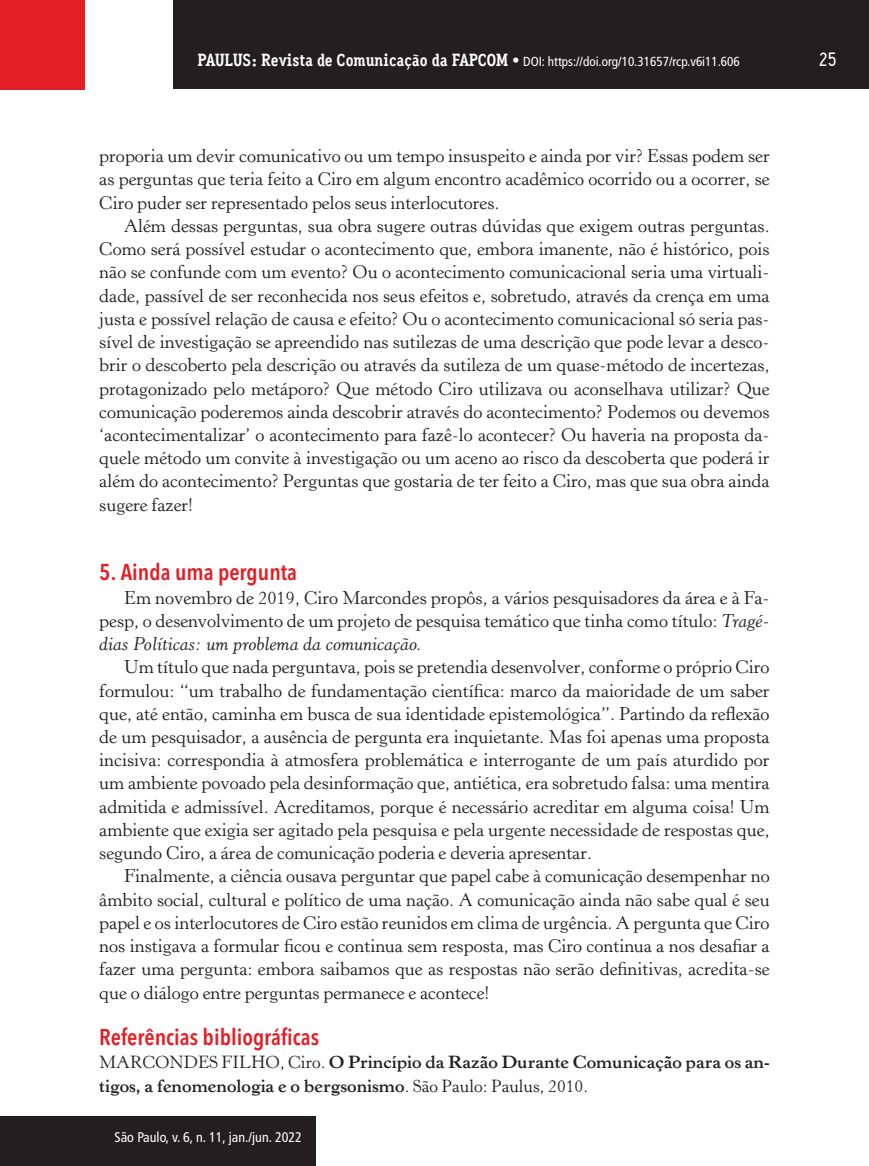
<style>
.page{position:relative;width:869px;height:1166px;background:#fff}
.page>*{position:absolute;margin:0;border:0;box-sizing:border-box;transform-origin:0 0}
.t1{font:600 condensed 22.75px "Avenir Next LT Pro";color:#e41e25}
.t2{font:500 19.25px "Aaux Office";color:#fff}
.t3{font:18.38px/23.3px "Horley Old Style";color:#231f20;text-align:justify}
.t4{font:700 17.5px/23.3px "Horley Old Style";color:#231f20}
.t5{font:condensed 14px "Frutiger LT Std";color:#fff}
.t6{font:condensed 13.12px "Frutiger LT Std";color:#fff}
.s1{font-family:"Aaux Office";font-weight:700;font-stretch:normal;font-size:17.5px}
.s2{font-family:"Aaux Office";font-weight:500;font-stretch:normal;font-size:17.5px}
.s3{font-style:italic}
.s4{font-weight:400}
</style>
<div class="page">
<div style="left:173px;top:0;width:695px;height:89px;background:#231f20"></div>
<div style="left:0;top:0;width:85px;height:90px;background:#e41e25"></div>
<div style="left:1px;top:1116px;width:314px;height:50px;background:#231f20"></div>
<p class="t6" style="left:197px;top:53px;width:543px"><span class="s1">PAULUS: Revista de Comunicação da FAPCOM</span> <span class="s2">•</span> DOI: https://doi.org/10.31657/rcp.v6i11.606</p>
<p class="t2" style="left:818px;top:48px;width:20px">25</p>
<p class="t3" style="left:99px;top:145px;width:671px">proporia um devir comunicativo ou um tempo insuspeito e ainda por vir? Essas podem ser as perguntas que teria feito a Ciro em algum encontro acadêmico ocorrido ou a ocorrer, se Ciro puder ser representado pelos seus interlocutores.</p>
<p class="t3" style="left:99px;top:214px;width:671px;text-indent:25px">Além dessas perguntas, sua obra sugere outras dúvidas que exigem outras perguntas.<br>Como será possível estudar o acontecimento que, embora imanente, não é histórico, pois não se confunde com um evento? Ou o acontecimento comunicacional seria uma virtuali&shy;dade, passível de ser reconhecida nos seus efeitos e, sobretudo, através da crença em uma justa e possível relação de causa e efeito? Ou o acontecimento comunicacional só seria pas&shy;sível de investigação se apreendido nas sutilezas de uma descrição que pode levar a desco&shy;brir o descoberto pela descrição ou através da sutileza de um quase-método de incertezas, protagonizado pelo metáporo? Que método Ciro utilizava ou aconselhava utilizar? Que comunicação poderemos ainda descobrir através do acontecimento? Podemos ou devemos ‘acontecimentalizar’ o acontecimento para fazê-lo acontecer? Ou haveria na proposta da&shy;quele método um convite à investigação ou um aceno ao risco da descoberta que poderá ir além do acontecimento? Perguntas que gostaria de ter feito a Ciro, mas que sua obra ainda sugere fazer!</p>
<p class="t1" style="left:99px;top:558px;width:199px">5. Ainda uma pergunta</p>
<p class="t3" style="left:99px;top:586px;width:671px;text-indent:25px">Em novembro de 2019, Ciro Marcondes propôs, a vários pesquisadores da área e à Fa&shy;pesp, o desenvolvimento de um projeto de pesquisa temático que tinha como título: <span class="s3">Tragé&shy;dias Políticas: um problema da comunicação.</span></p>
<p class="t3" style="left:99px;top:656px;width:671px;text-indent:25px">Um título que nada perguntava, pois se pretendia desenvolver, conforme o próprio Ciro formulou: “um trabalho de fundamentação científica: marco da maioridade de um saber que, até então, caminha em busca de sua identidade epistemológica”. Partindo da reflexão de um pesquisador, a ausência de pergunta era inquietante. Mas foi apenas uma proposta incisiva: correspondia à atmosfera problemática e interrogante de um país aturdido por um ambiente povoado pela desinformação que, antiética, era sobretudo falsa: uma mentira admitida e admissível. Acreditamos, porque é necessário acreditar em alguma coisa! Um ambiente que exigia ser agitado pela pesquisa e pela urgente necessidade de respostas que, segundo Ciro, a área de comunicação poderia e deveria apresentar.</p>
<p class="t3" style="left:99px;top:865px;width:671px;text-indent:25px">Finalmente, a ciência ousava perguntar que papel cabe à comunicação desempenhar no âmbito social, cultural e político de uma nação. A comunicação ainda não sabe qual é seu papel e os interlocutores de Ciro estão reunidos em clima de urgência. A pergunta que Ciro nos instigava a formular ficou e continua sem resposta, mas Ciro continua a nos desafiar a fazer uma pergunta: embora saibamos que as respostas não serão definitivas, acredita-se que o diálogo entre perguntas permanece e acontece!</p>
<p class="t1" style="left:99px;top:1023px;width:221px">Referências bibliográficas</p>
<p class="t4" style="left:99px;top:1051px;width:671px"><span class="s4">MARCONDES FILHO, Ciro.</span> O Princípio da Razão Durante Comunicação para os an&shy;tigos, a fenomenologia e o bergsonismo<span class="s4">. São Paulo: Paulus, 2010.</span></p>
<p class="t5" style="left:114px;top:1129px;width:189px">São Paulo, v. 6, n. 11, jan./jun. 2022</p>
</div>
